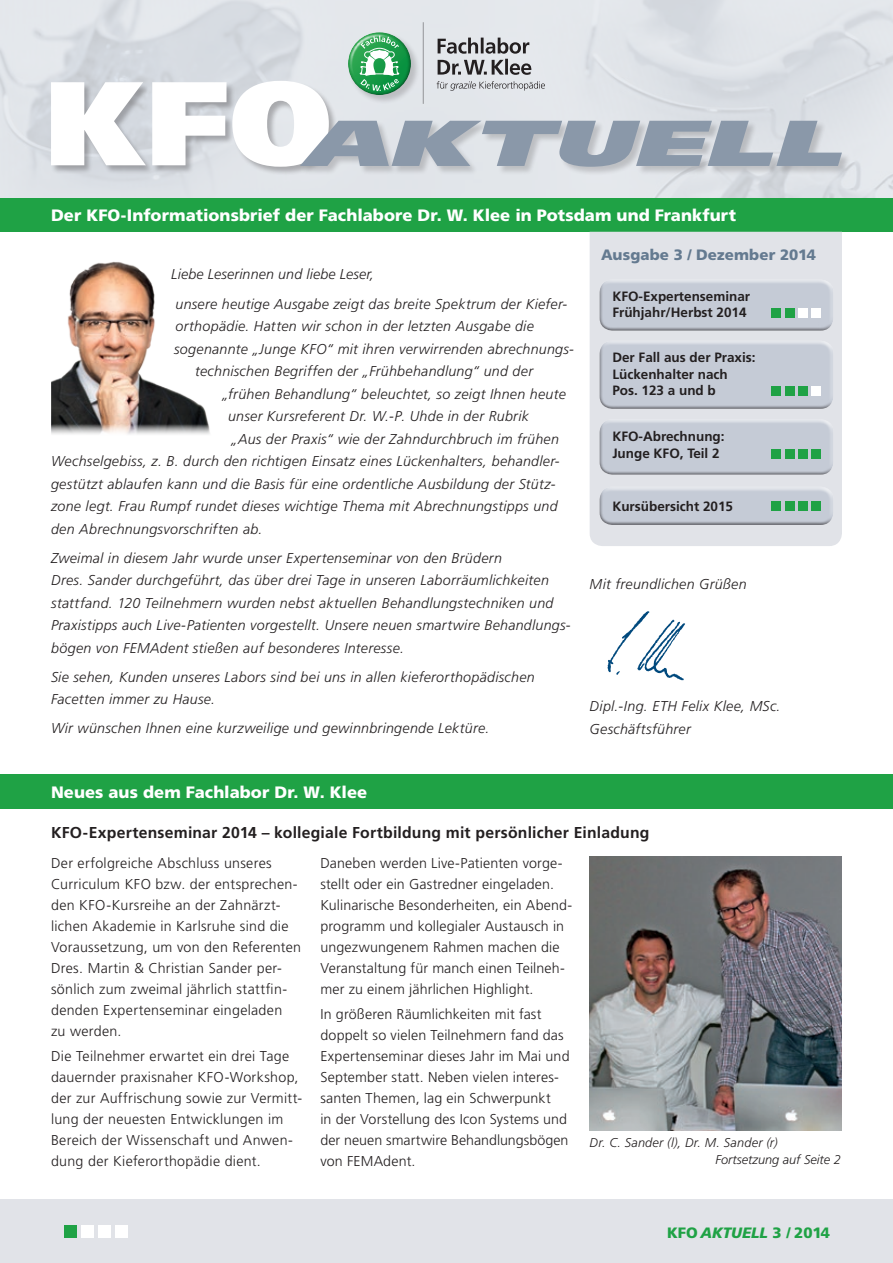
<style>
.page{position:relative;width:893px;height:1263px;background:#fff}
.page>*{position:absolute;margin:0;border:0;box-sizing:border-box;transform-origin:0 0}
.t1{font:900 16.5px "Frutiger LT Std";letter-spacing:.005em;color:#fff}
.t2{font:700 15.75px "Frutiger LT Std";letter-spacing:.015em;color:#231f20}
.t3{font:900 15px "Frutiger LT Std";letter-spacing:.005em;color:#647a90}
.t4{font:900 15px "Frutiger LT Std";color:#1fa245}
.t5{font:italic 300 14.25px/22.5px "Frutiger LT Std";letter-spacing:.02em;color:#231f20}
.t6{font:300 14.25px/21px "Frutiger LT Std";letter-spacing:.015em;color:#231f20}
.t7{font:700 13.5px/16.5px "Frutiger LT Std";color:#231f20}
.t8{font:italic 300 12.75px "Frutiger LT Std";letter-spacing:.02em;color:#231f20}
.t9{font:italic 300 12.75px "Frutiger LT Std";color:#231f20}
.s1{font-style:italic}
</style>
<div class="page">
<div style="left:0;top:198px;width:893px;height:34px;background:#1fa245"></div>
<div style="left:0;top:1199px;width:893px;height:64px;background:#e1e3e8"></div>
<div style="left:0;top:775px;width:893px;height:34px;background:#1fa245"></div>
<div style="left:64px;top:1225px;width:12px;height:12px;background:#1fa245"></div>
<div style="left:81px;top:1225px;width:12px;height:12px;background:#fff"></div>
<div style="left:98px;top:1225px;width:12px;height:12px;background:#fff"></div>
<div style="left:115px;top:1225px;width:12px;height:12px;background:#fff"></div>
<svg style="left:345px;top:30px;width:66px;height:6px"></svg>
<hr style="left:423px;top:22px;width:1px;height:82px;background:#939598">
<div style="left:51px;top:80px;width:287px;height:96px;background:#231f20;opacity:.3"></div>
<div style="left:300px;top:120px;width:550px;height:56px;background:#231f20;opacity:.2"></div>
<svg style="left:51px;top:36px;width:800px;height:131px"></svg>
<img style="left:607px;top:611px;width:78px;height:70px">
<img style="left:590px;top:857px;width:252px;height:273px">
<img style="left:51px;top:261px;width:159px;height:174px">
<div style="left:590px;top:232px;width:252px;height:314px;background:#e1e3e8"></div>
<div style="left:598px;top:277px;width:236px;height:49px;background:#fff;opacity:.75"></div>
<div style="left:597px;top:283px;width:237px;height:48px;background:#231f20;opacity:.51"></div>
<div style="left:598px;top:339px;width:236px;height:65px;background:#e1e3e8"></div>
<div style="left:597px;top:344px;width:237px;height:65px;background:#c5cbd6"></div>
<div style="left:598px;top:417px;width:236px;height:53px;background:#e1e3e8"></div>
<div style="left:597px;top:422px;width:237px;height:53px;background:#231f20;opacity:.51"></div>
<div style="left:598px;top:484px;width:236px;height:36px;background:#e1e4e9"></div>
<div style="left:597px;top:490px;width:237px;height:36px;background:#231f20;opacity:.51"></div>
<div style="left:771px;top:308px;width:10px;height:10px;background:#1fa245"></div>
<div style="left:785px;top:308px;width:10px;height:10px;background:#1fa245"></div>
<div style="left:798px;top:308px;width:10px;height:10px;background:#fff"></div>
<div style="left:811px;top:308px;width:10px;height:10px;background:#fff"></div>
<div style="left:771px;top:386px;width:10px;height:10px;background:#1fa245"></div>
<div style="left:785px;top:386px;width:10px;height:10px;background:#1fa245"></div>
<div style="left:798px;top:386px;width:10px;height:10px;background:#1fa245"></div>
<div style="left:811px;top:386px;width:10px;height:10px;background:#fff"></div>
<div style="left:771px;top:449px;width:10px;height:9px;background:#1fa245"></div>
<div style="left:785px;top:449px;width:10px;height:9px;background:#1fa245"></div>
<div style="left:798px;top:449px;width:10px;height:9px;background:#1fa245"></div>
<div style="left:811px;top:449px;width:10px;height:9px;background:#1fa245"></div>
<div style="left:771px;top:501px;width:10px;height:10px;background:#1fa245"></div>
<div style="left:785px;top:501px;width:10px;height:10px;background:#1fa245"></div>
<div style="left:798px;top:501px;width:10px;height:10px;background:#1fa245"></div>
<div style="left:811px;top:501px;width:10px;height:10px;background:#1fa245"></div>
<p class="t1" style="left:51px;top:205px;width:686px">Der KFO-Informationsbrief der Fachlabore Dr. W. Klee in Potsdam und Frankfurt</p>
<p class="t5" style="left:171px;top:263px;width:204px">Liebe Leserinnen und liebe Leser,</p>
<p class="t5" style="left:176px;top:293px;width:393px">unsere heutige Ausgabe zeigt das breite Spektrum der Kiefer-</p>
<p class="t5" style="left:176px;top:315px;width:360px">orthopädie. Hatten wir schon in der letzten Ausgabe die</p>
<p class="t5" style="left:174px;top:338px;width:401px">sogenannte „Junge KFO“ mit ihren verwirrenden abrechnungs-</p>
<p class="t5" style="left:195px;top:360px;width:340px">technischen Begriffen der „Frühbehandlung“ und der</p>
<p class="t5" style="left:222px;top:383px;width:345px">„frühen Behandlung“ beleuchtet, so zeigt Ihnen heute</p>
<p class="t5" style="left:228px;top:405px;width:302px">unser Kursreferent Dr. W.-P. Uhde in der Rubrik</p>
<p class="t5" style="left:231px;top:428px;width:330px">„Aus der Praxis“ wie der Zahndurchbruch im frühen</p>
<p class="t5" style="left:51px;top:450px;width:510px">Wechselgebiss, z. B. durch den richtigen Einsatz eines Lückenhalters, behandler-</p>
<p class="t5" style="left:51px;top:473px;width:506px">gestützt ablaufen kann und die Basis für eine ordentliche Ausbildung der Stütz-</p>
<p class="t5" style="left:51px;top:495px;width:508px">zone legt. Frau Rumpf rundet dieses wichtige Thema mit Abrechnungstipps und</p>
<p class="t5" style="left:51px;top:518px;width:213px">den Abrechnungsvorschriften ab.</p>
<p class="t5" style="left:51px;top:547px;width:521px">Zweimal in diesem Jahr wurde unser Expertenseminar von den Brüdern<br>Dres. Sander durchgeführt, das über drei Tage in unseren Laborräumlichkeiten stattfand. 120 Teilnehmern wurden nebst aktuellen Behandlungstechniken und Praxistipps auch Live-Patienten vorgestellt. Unsere neuen smartwire Behandlungs&shy;bögen von FEMAdent stießen auf besonderes Interesse.</p>
<p class="t5" style="left:51px;top:665px;width:485px">Sie sehen, Kunden unseres Labors sind bei uns in allen kieferorthopädischen<br>Facetten immer zu Hause.</p>
<p class="t5" style="left:51px;top:717px;width:440px">Wir wünschen Ihnen eine kurzweilige und gewinnbringende Lektüre.</p>
<p class="t3" style="left:601px;top:246px;width:217px">Ausgabe 3 / Dezember 2014</p>
<p class="t7" style="left:612px;top:288px;width:139px">KFO-Expertenseminar<br>Frühjahr/Herbst 2014</p>
<p class="t7" style="left:612px;top:349px;width:145px">Der Fall aus der Praxis:<br>Lückenhalter nach<br>Pos. 123 a und b</p>
<p class="t7" style="left:612px;top:429px;width:114px">KFO-Abrechnung:<br>Junge KFO, Teil 2</p>
<p class="t7" style="left:612px;top:498px;width:122px">Kursübersicht 2015</p>
<p class="t5" style="left:590px;top:573px;width:158px">Mit freundlichen Grüßen</p>
<p class="t5" style="left:590px;top:695px;width:192px">Dipl.-Ing. ETH Felix Klee, MSc.<br>Geschäftsführer</p>
<p class="t1" style="left:51px;top:782px;width:318px">Neues aus dem Fachlabor Dr. W. Klee</p>
<p class="t2" style="left:51px;top:823px;width:600px">KFO-Expertenseminar 2014 – kollegiale Fortbildung mit persönlicher Einladung</p>
<p class="t6" style="left:320px;top:852px;width:253px">Daneben werden Live-Patienten vorge&shy;stellt oder ein Gastredner eingeladen.<br>Kulinarische Besonderheiten, ein Abend&shy;programm und kollegialer Austausch in ungezwungenem Rahmen machen die Veranstaltung für manch einen Teilneh&shy;mer zu einem jährlichen Highlight.</p>
<p class="t6" style="left:320px;top:1004px;width:251px">In größeren Räumlichkeiten mit fast doppelt so vielen Teilnehmern fand das Expertenseminar dieses Jahr im Mai und September statt. Neben vielen interes&shy;santen Themen, lag ein Schwerpunkt<br>in der Vorstellung des Icon Systems und der neuen smartwire Behandlungsbögen von FEMAdent.</p>
<p class="t6" style="left:51px;top:852px;width:252px">Der erfolgreiche Abschluss unseres Curriculum KFO bzw. der entsprechen&shy;den KFO-Kursreihe an der Zahnärzt&shy;lichen Akademie in Karlsruhe sind die Voraussetzung, um von den Referenten Dres. Martin &amp; Christian Sander per&shy;sönlich zum zweimal jährlich stattfin&shy;denden Expertenseminar eingeladen<br>zu werden.</p>
<p class="t6" style="left:51px;top:1046px;width:253px">Die Teilnehmer erwartet ein drei Tage dauernder praxisnaher KFO-Workshop, der zur Auffrischung sowie zur Vermitt&shy;lung der neuesten Entwicklungen im Bereich der Wissenschaft und Anwen&shy;dung der Kieferorthopädie dient.</p>
<p class="t8" style="left:590px;top:1135px;width:189px">Dr. C. Sander (l), Dr. M. Sander (r)</p>
<p class="t9" style="left:715px;top:1152px;width:127px">Fortsetzung auf Seite 2</p>
<p class="t4" style="left:667px;top:1223px;width:164px">KFO <span class="s1">AKTUELL</span> 3 / 2014</p>
</div>
